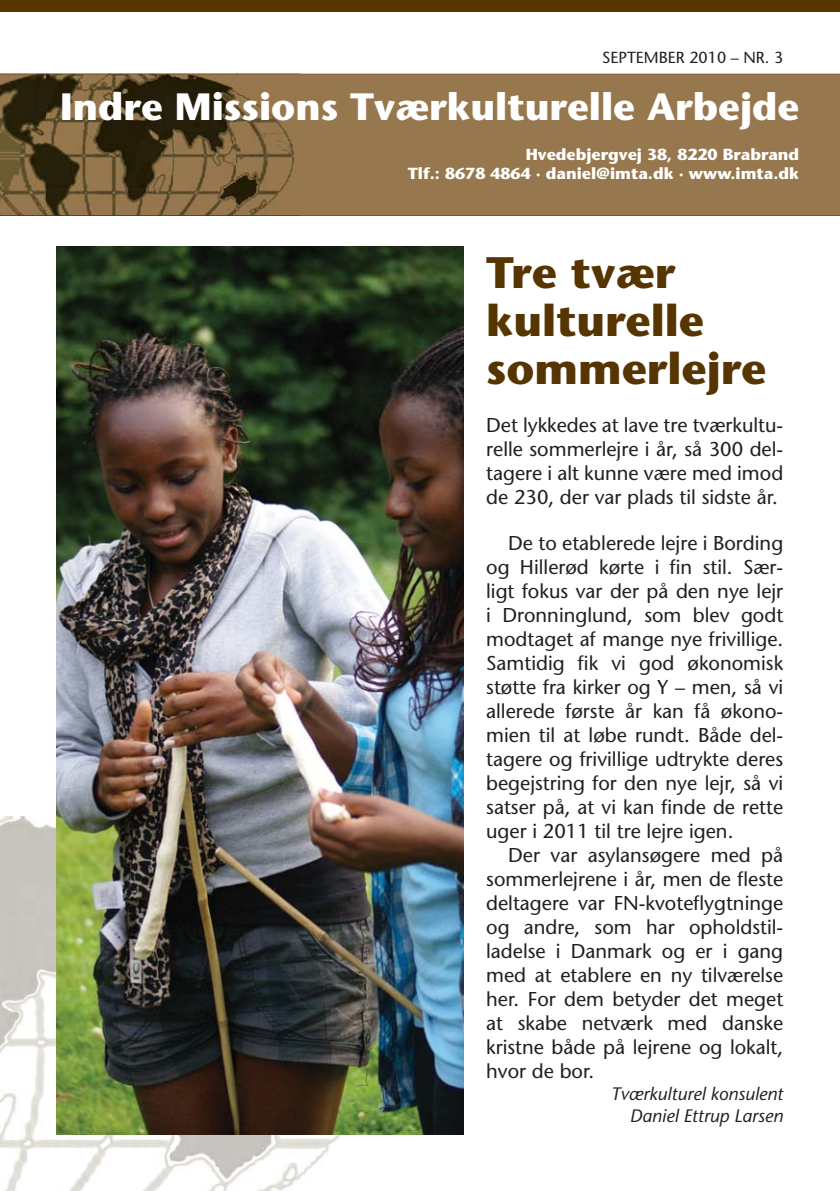
<style>
.page{position:relative;width:840px;height:1191px;background:#fff}
.page>*{position:absolute;margin:0;border:0;box-sizing:border-box;transform-origin:0 0}
.t1{font:700 44px/48px "Stone Sans Std";color:#563500}
.t2{font:700 38px "Stone Sans Std";color:#fff}
.t3{font:500 20px/24px "Stone Sans Std";color:#231f20;text-align:justify}
.t4{font:italic 500 18px/21.6px "Stone Sans Std";color:#231f20;text-align:right}
.t5{font:700 16px/19.2px "Stone Sans Std";color:#fff;text-align:right}
.t6{font:500 16px "Stone Sans Std";color:#231f20}
</style>
<div class="page">
<img style="left:0;top:816px;width:389px;height:375px">
<div style="left:300px;top:74px;width:539px;height:141px;background:#97784e"></div>
<img style="left:0;top:76px;width:300px;height:137px">
<img style="left:0;top:74px;width:300px;height:2px">
<img style="left:0;top:213px;width:300px;height:2px">
<img style="left:57px;top:247px;width:406px;height:887px">
<div style="left:0;top:0;width:839px;height:11px;background:#563500"></div>
<p class="t6" style="left:602px;top:50px;width:182px">SEPTEMBER 2010 – NR. 3</p>
<h2 class="t2" style="left:60px;top:89px;width:740px">Indre Missions Tværkulturelle Arbejde</h2>
<p class="t5" style="left:407px;top:145px;width:392px">Hvedebjergvej 38, 8220 Brabrand<br>Tlf.: 8678 4864 · daniel@imta.dk · www.imta.dk</p>
<h1 class="t1" style="left:486px;top:251px;width:281px">Tre tvær<br>kul turelle sommerlejre</h1>
<p class="t3" style="left:486px;top:414px;width:298px">Det lykkedes at lave tre tværkultu&shy;relle sommerlejre i år, så 300 del&shy;tagere i alt kunne være med imod de 230, der var plads til sidste år.</p>
<p class="t3" style="left:486px;top:532px;width:298px;text-indent:22px">De to etablerede lejre i Bording og Hillerød kørte i fin stil. Sær&shy;ligt fokus var der på den nye lejr i Dronninglund, som blev godt modtaget af mange nye frivillige.<br>Samtidig fik vi god økonomisk støtte fra kirker og Y – men, så vi allerede første år kan få økono&shy;mien til at løbe rundt. Både del&shy;tagere og frivillige udtrykte deres begejstring for den nye lejr, så vi satser på, at vi kan finde de rette uger i 2011 til tre lejre igen.</p>
<p class="t3" style="left:486px;top:844px;width:298px;text-indent:22px">Der var asylansøgere med på sommerlejrene i år, men de fleste deltagere var FN-kvoteflygtninge og andre, som har opholdstil&shy;ladelse i Danmark og er i gang med at etablere en ny tilværelse her. For dem betyder det meget at skabe netværk med danske kristne både på lejrene og lokalt, hvor de bor.</p>
<p class="t4" style="left:610px;top:1084px;width:174px">Tværkulturel konsulent<br>Daniel Ettrup Larsen</p>
</div>
